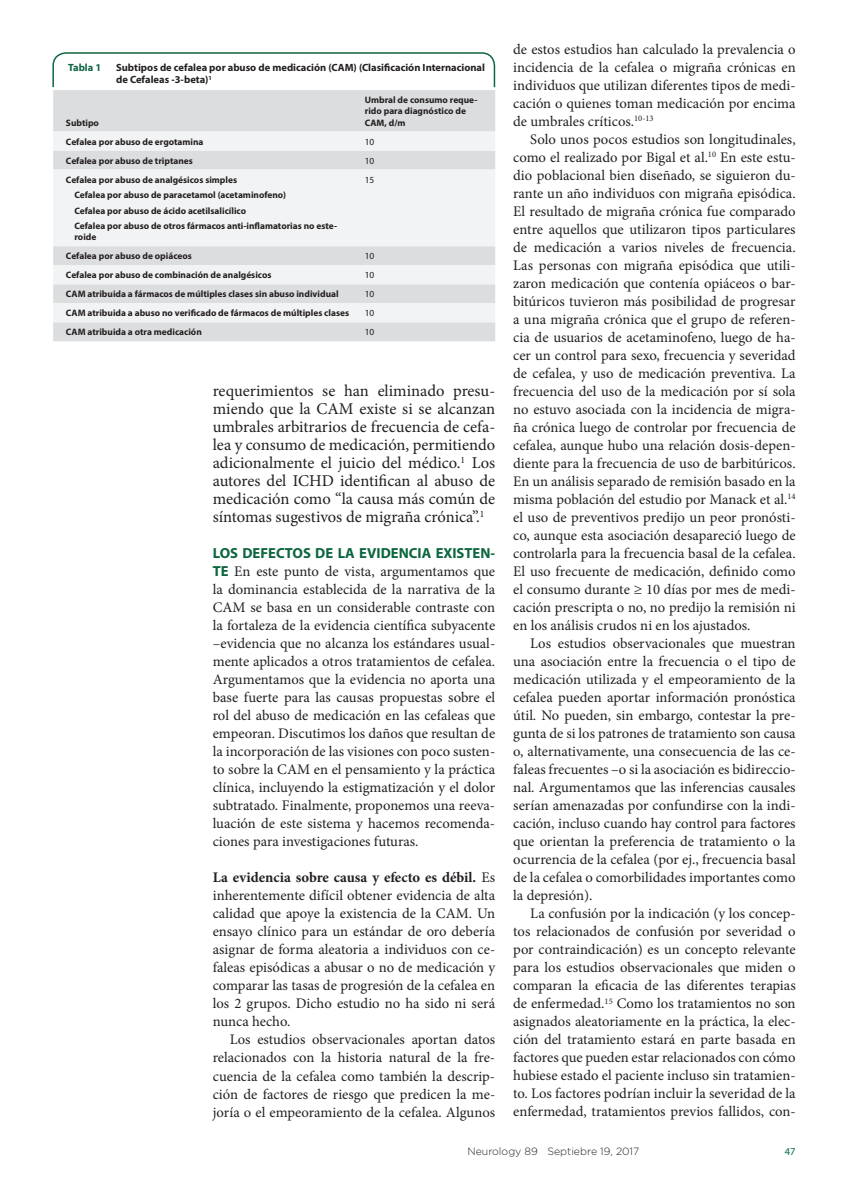
<style>
.page{position:relative;width:851px;height:1191px;background:#fff}
.page>*{position:absolute;margin:0;border:0;box-sizing:border-box;transform-origin:0 0}
.t1{font:16.5px/18px "Minion Pro";color:#231f20;text-align:justify}
.t2{font:14.7px/18px "Minion Pro";color:#231f20;text-align:justify}
.t3{font:700 14.7px "Myriad Pro";color:#0c663e}
.t4{font:700 10.5px/12.6px "Myriad Pro";color:#231f20}
.t5{font:300 10.5px "Gotham";color:#231f20}
.t6{font:700 10.5px "Myriad Pro";color:#0c663e}
.t7{font:10.5px "Myriad Pro";color:#086842}
.t8{font:700 9.3px/15.5px "Myriad Pro";color:#231f20}
.t9{font:9.3px "Myriad Pro";color:#231f20}
.s1{font-family:"Myriad Pro";font-weight:700;color:#0c663e}
.s2{font-weight:700}
</style>
<div class="page">
<div style="left:53px;top:90px;width:442px;height:251px;background:#dcdddf"></div>
<svg style="left:53px;top:131px;width:442px;height:191px;fill:#f2f3f4"></svg>
<svg style="left:52px;top:52px;width:444px;height:36px"></svg>
<p class="t6" style="left:68px;top:60px;width:35px">Tabla 1</p>
<p class="t4" style="left:116px;top:61px;width:370px">Subtipos de cefalea por abuso de medicación (CAM) (Clasificación Internacional de Cefaleas -3-beta)<sup>1</sup></p>
<p class="t8" style="left:66px;top:114px;width:35px">Subtipo</p>
<p class="t8" style="left:365px;top:94px;width:114px;line-height:11.2px">Umbral de consumo reque&shy;rido para diagnóstico de<br>CAM, d/m</p>
<p class="t8" style="left:66px;top:133px;width:139px">Cefalea por abuso de ergotamina</p>
<p class="t9" style="left:365px;top:136px;width:11px">10</p>
<p class="t8" style="left:66px;top:152px;width:128px">Cefalea por abuso de triptanes</p>
<p class="t9" style="left:365px;top:155px;width:11px">10</p>
<p class="t8" style="left:74px;top:171px;width:264px;text-indent:-9px">Cefalea por abuso de analgésicos simples<br>Cefalea por abuso de paracetamol (acetaminofeno)<br>Cefalea por abuso de ácido acetilsalicílico<br>Cefalea por abuso de otros fármacos anti-inflamatorias no este-</p>
<p class="t8" style="left:74px;top:229px;width:23px">roide</p>
<p class="t9" style="left:365px;top:174px;width:11px">15</p>
<p class="t8" style="left:66px;top:248px;width:127px">Cefalea por abuso de opiáceos</p>
<p class="t9" style="left:365px;top:250px;width:11px">10</p>
<p class="t8" style="left:66px;top:267px;width:207px">Cefalea por abuso de combinación de analgésicos</p>
<p class="t9" style="left:365px;top:269px;width:11px">10</p>
<p class="t8" style="left:66px;top:286px;width:274px">CAM atribuida a fármacos de múltiples clases sin abuso individual</p>
<p class="t9" style="left:365px;top:288px;width:11px">10</p>
<p class="t8" style="left:66px;top:305px;width:284px">CAM atribuida a abuso no verificado de fármacos de múltiples clases</p>
<p class="t9" style="left:365px;top:307px;width:11px">10</p>
<p class="t8" style="left:66px;top:324px;width:137px">CAM atribuida a otra medicación</p>
<p class="t9" style="left:365px;top:326px;width:11px">10</p>
<p class="t1" style="left:213px;top:382px;width:284px">requerimientos se han eliminado presu&shy;miendo que la CAM existe si se alcanzan umbrales arbitrarios de frecuencia de cefa&shy;lea y consumo de medicación, permitiendo adicionalmente el juicio del médico.<sup>1</sup> Los autores del ICHD identifican al abuso de medicación como “la causa más común de síntomas sugestivos de migraña crónica”.<sup>1</sup></p>
<p class="t3" style="left:213px;top:543px;width:284px">LOS DEFECTOS DE LA EVIDENCIA EXISTEN-</p>
<p class="t2" style="left:213px;top:562px;width:284px"><span class="s1">TE</span> En este punto de vista, argumentamos que la dominancia establecida de la narrativa de la CAM se basa en un considerable contraste con la fortaleza de la evidencia científica subyacente –evidencia que no alcanza los estándares usual&shy;mente aplicados a otros tratamientos de cefalea.<br>Argumentamos que la evidencia no aporta una base fuerte para las causas propuestas sobre el rol del abuso de medicación en las cefaleas que empeoran. Discutimos los daños que resultan de la incorporación de las visiones con poco susten&shy;to sobre la CAM en el pensamiento y la práctica clínica, incluyendo la estigmatización y el dolor subtratado. Finalmente, proponemos una reeva&shy;luación de este sistema y hacemos recomenda&shy;ciones para investigaciones futuras.</p>
<p class="t2" style="left:213px;top:868px;width:284px"><span class="s2">La evidencia sobre causa y efecto es débil.</span> Es inherentemente difícil obtener evidencia de alta calidad que apoye la existencia de la CAM. Un ensayo clínico para un estándar de oro debería asignar de forma aleatoria a individuos con ce&shy;faleas episódicas a abusar o no de medicación y comparar las tasas de progresión de la cefalea en los 2 grupos. Dicho estudio no ha sido ni será nunca hecho.</p>
<p class="t2" style="left:213px;top:1030px;width:284px;text-indent:17px">Los estudios observacionales aportan datos relacionados con la historia natural de la fre&shy;cuencia de la cefalea como también la descrip&shy;ción de factores de riesgo que predicen la me&shy;joría o el empeoramiento de la cefalea. Algunos</p>
<p class="t2" style="left:513px;top:40px;width:284px">de estos estudios han calculado la prevalencia o incidencia de la cefalea o migraña crónicas en individuos que utilizan diferentes tipos de medi&shy;cación o quienes toman medicación por encima de umbrales críticos.<sup>10-13</sup></p>
<p class="t2" style="left:513px;top:130px;width:284px;text-indent:17px">Solo unos pocos estudios son longitudinales, como el realizado por Bigal et al.<sup>10</sup> En este estu&shy;dio poblacional bien diseñado, se siguieron du&shy;rante un año individuos con migraña episódica.<br>El resultado de migraña crónica fue comparado entre aquellos que utilizaron tipos particulares de medicación a varios niveles de frecuencia.<br>Las personas con migraña episódica que utili&shy;zaron medicación que contenía opiáceos o bar&shy;bitúricos tuvieron más posibilidad de progresar a una migraña crónica que el grupo de referen&shy;cia de usuarios de acetaminofeno, luego de ha&shy;cer un control para sexo, frecuencia y severidad de cefalea, y uso de medicación preventiva. La frecuencia del uso de la medicación por sí sola no estuvo asociada con la incidencia de migra&shy;ña crónica luego de controlar por frecuencia de cefalea, aunque hubo una relación dosis-depen&shy;diente para la frecuencia de uso de barbitúricos.<br>En un análisis separado de remisión basado en la misma población del estudio por Manack et al.<sup>14 </sup>el uso de preventivos predijo un peor pronósti&shy;co, aunque esta asociación desapareció luego de controlarla para la frecuencia basal de la cefalea.<br>El uso frecuente de medicación, definido como el consumo durante ≥ 10 días por mes de medi&shy;cación prescripta o no, no predijo la remisión ni en los análisis crudos ni en los ajustados.</p>
<p class="t2" style="left:513px;top:634px;width:284px;text-indent:17px">Los estudios observacionales que muestran una asociación entre la frecuencia o el tipo de medicación utilizada y el empeoramiento de la cefalea pueden aportar información pronóstica útil. No pueden, sin embargo, contestar la pre&shy;gunta de si los patrones de tratamiento son causa o, alternativamente, una consecuencia de las ce&shy;faleas frecuentes –o si la asociación es bidireccio&shy;nal. Argumentamos que las inferencias causales serían amenazadas por confundirse con la indi&shy;cación, incluso cuando hay control para factores que orientan la preferencia de tratamiento o la ocurrencia de la cefalea (por ej., frecuencia basal de la cefalea o comorbilidades importantes como la depresión).</p>
<p class="t2" style="left:513px;top:904px;width:284px;text-indent:17px">La confusión por la indicación (y los concep&shy;tos relacionados de confusión por severidad o por contraindicación) es un concepto relevante para los estudios observacionales que miden o comparan la eficacia de las diferentes terapias de enfermedad.<sup>15</sup> Como los tratamientos no son asignados aleatoriamente en la práctica, la elec&shy;ción del tratamiento estará en parte basada en factores que pueden estar relacionados con cómo hubiese estado el paciente incluso sin tratamien&shy;to. Los factores podrían incluir la severidad de la enfermedad, tratamientos previos fallidos, con-</p>
<p class="t5" style="left:467px;top:1145px;width:173px">Neurology 89 Septiebre 19, 2017</p>
<p class="t7" style="left:784px;top:1144px;width:12px">47</p>
</div>
